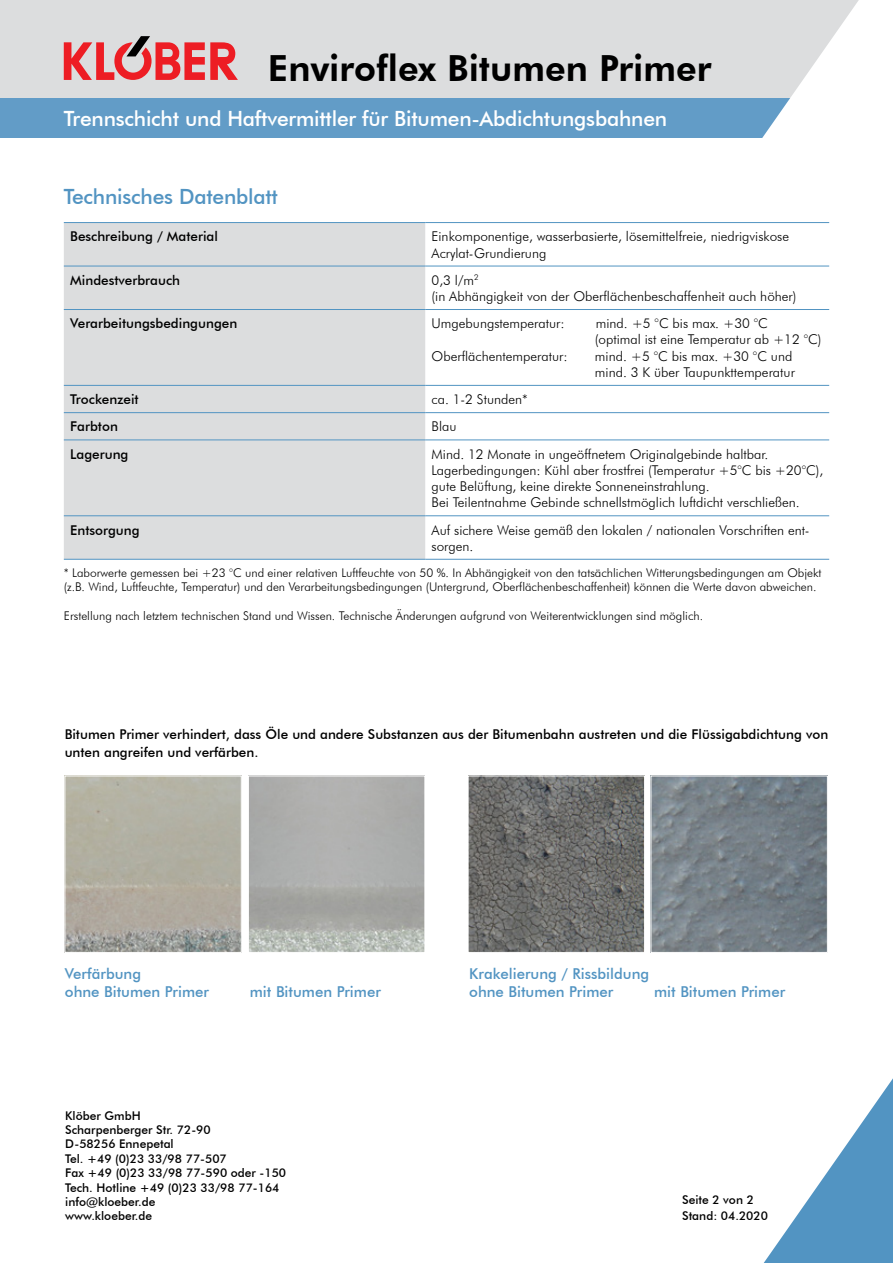
<style>
.page{position:relative;width:893px;height:1263px;background:#fff}
.page>*{position:absolute;margin:0;border:0;box-sizing:border-box;transform-origin:0 0}
.t1{font:800 36px "Futura BT";color:#000}
.t2{font:500 21px "Futura BT";letter-spacing:-.01em;color:#fff}
.t3{font:500 21px "Futura BT";letter-spacing:-.01em;color:#5294c2}
.t4{font:500 15px/17.9px "Futura BT";color:#5294c2}
.t5{font:300 13.5px/16.2px "Futura BT";color:#000}
.t6{font:500 13.5px/18px "Futura BT";color:#000}
.t7{font:300 12px/14.4px "Futura BT";color:#000}
.t8{font:500 12px/14.4px "Futura BT";color:#000}
</style>
<div class="page">
<div style="left:0;top:0;width:893px;height:106px;background:#dcddde"></div>
<div style="left:0;top:99px;width:893px;height:39px;background:#629cc7"></div>
<svg style="left:64px;top:36px;width:174px;height:44px"></svg>
<svg style="left:764px;top:1078px;width:129px;height:185px"></svg>
<svg style="left:755px;top:0;width:138px;height:138px"></svg>
<div style="left:64px;top:223px;width:361px;height:336px;background:#dcddde"></div>
<hr style="left:64px;top:222px;width:361px;height:1px;background:#5294c2">
<hr style="left:425px;top:222px;width:404px;height:1px;background:#5294c2">
<hr style="left:64px;top:266px;width:361px;height:1px;background:#5294c2">
<hr style="left:425px;top:266px;width:404px;height:1px;background:#5294c2">
<hr style="left:64px;top:309px;width:361px;height:1px;background:#5294c2">
<hr style="left:425px;top:309px;width:404px;height:1px;background:#5294c2">
<hr style="left:64px;top:385px;width:361px;height:1px;background:#5294c2">
<hr style="left:425px;top:385px;width:404px;height:1px;background:#5294c2">
<hr style="left:64px;top:412px;width:361px;height:1px;background:#5294c2">
<hr style="left:425px;top:412px;width:404px;height:1px;background:#5294c2">
<hr style="left:64px;top:439px;width:361px;height:1px;background:#5294c2">
<hr style="left:425px;top:439px;width:404px;height:1px;background:#5294c2">
<hr style="left:64px;top:515px;width:361px;height:1px;background:#5294c2">
<hr style="left:425px;top:515px;width:404px;height:1px;background:#5294c2">
<hr style="left:64px;top:559px;width:361px;height:1px;background:#5294c2">
<hr style="left:425px;top:559px;width:404px;height:1px;background:#5294c2">
<img style="left:66px;top:778px;width:174px;height:173px">
<div style="left:64px;top:776px;width:178px;height:177px;border:1px solid #fff"></div>
<img style="left:250px;top:778px;width:173px;height:173px">
<div style="left:248px;top:776px;width:177px;height:177px;border:1px solid #fff"></div>
<img style="left:470px;top:778px;width:173px;height:173px">
<div style="left:468px;top:776px;width:177px;height:177px;border:1px solid #fff"></div>
<img style="left:653px;top:778px;width:173px;height:173px">
<div style="left:651px;top:776px;width:177px;height:177px;border:1px solid #fff"></div>
<h1 class="t1" style="left:268px;top:46px;width:445px">Enviroflex Bitumen Primer</h1>
<h2 class="t2" style="left:64px;top:106px;width:605px">Trennschicht und Haftvermittler für Bitumen-Abdichtungsbahnen</h2>
<h2 class="t3" style="left:64px;top:183px;width:216px">Technisches Datenblatt</h2>
<p class="t6" style="left:70px;top:227px;width:149px">Beschreibung / Material</p>
<p class="t5" style="left:432px;top:228px;width:359px">Einkomponentige, wasserbasierte, lösemittelfreie, niedrigviskose<br>Acrylat-Grundierung</p>
<p class="t6" style="left:70px;top:271px;width:111px">Mindestverbrauch</p>
<p class="t5" style="left:432px;top:272px;width:366px">0,3 l/m<sup>2<br></sup>(in Abhängigkeit von der Oberflächenbeschaffenheit auch höher)</p>
<p class="t6" style="left:70px;top:314px;width:169px">Verarbeitungsbedingungen</p>
<p class="t5" style="left:432px;top:315px;width:135px">Umgebungstemperatur:</p>
<p class="t5" style="left:595px;top:315px;width:228px">mind. +5 °C bis max. +30 °C<br>(optimal ist eine Temperatur ab +12 °C)</p>
<p class="t5" style="left:432px;top:348px;width:138px">Oberflächentemperatur:</p>
<p class="t5" style="left:595px;top:348px;width:201px">mind. +5 °C bis max. +30 °C und mind. 3 K über Taupunkttemperatur</p>
<p class="t6" style="left:70px;top:390px;width:70px">Trockenzeit</p>
<p class="t5" style="left:432px;top:391px;width:98px">ca. 1-2 Stunden*</p>
<p class="t6" style="left:70px;top:417px;width:49px">Farbton</p>
<p class="t5" style="left:432px;top:418px;width:26px">Blau</p>
<p class="t6" style="left:70px;top:445px;width:60px">Lagerung</p>
<p class="t5" style="left:432px;top:446px;width:393px">Mind. 12 Monate in ungeöffnetem Originalgebinde haltbar.<br>Lagerbedingungen: Kühl aber frostfrei (Temperatur +5°C bis +20°C), gute Belüftung, keine direkte Sonneneinstrahlung.<br>Bei Teilentnahme Gebinde schnellstmöglich luftdicht verschließen.</p>
<p class="t6" style="left:70px;top:521px;width:71px">Entsorgung</p>
<p class="t5" style="left:432px;top:522px;width:380px">Auf sichere Weise gemäß den lokalen / nationalen Vorschriften ent&shy;sorgen.</p>
<p class="t7" style="left:64px;top:565px;width:759px">* Laborwerte gemessen bei +23 °C und einer relativen Luftfeuchte von 50 %. In Abhängigkeit von den tatsächlichen Witterungsbedingungen am Objekt (z.B. Wind, Luftfeuchte, Temperatur) und den Verarbeitungsbedingungen (Untergrund, Oberflächenbeschaffenheit) können die Werte davon abweichen.</p>
<p class="t7" style="left:64px;top:608px;width:641px">Erstellung nach letztem technischen Stand und Wissen. Technische Änderungen aufgrund von Weiterentwicklungen sind möglich.</p>
<p class="t6" style="left:65px;top:725px;width:765px">Bitumen Primer verhindert, dass Öle und andere Substanzen aus der Bitumenbahn austreten und die Flüssigabdichtung von unten angreifen und verfärben.</p>
<p class="t4" style="left:65px;top:964px;width:146px">Verfärbung<br>ohne Bitumen Primer</p>
<p class="t4" style="left:250px;top:982px;width:133px">mit Bitumen Primer</p>
<p class="t8" style="left:65px;top:1108px;width:222px">Klöber GmbH<br>Scharpenberger Str. 72-90<br>D-58256 Ennepetal<br>Tel. +49 (0)23 33/98 77-507<br>Fax +49 (0)23 33/98 77-590 oder -150<br>Tech. Hotline +49 (0)23 33/98 77-164 info@kloeber.de<br>www.kloeber.de</p>
<p class="t4" style="left:469px;top:964px;width:182px">Krakelierung / Rissbildung ohne Bitumen Primer</p>
<p class="t4" style="left:654px;top:982px;width:133px">mit Bitumen Primer</p>
<p class="t8" style="left:682px;top:1191px;width:87px;line-height:16.5px">Seite 2 von 2<br>Stand: 04.2020</p>
</div>
